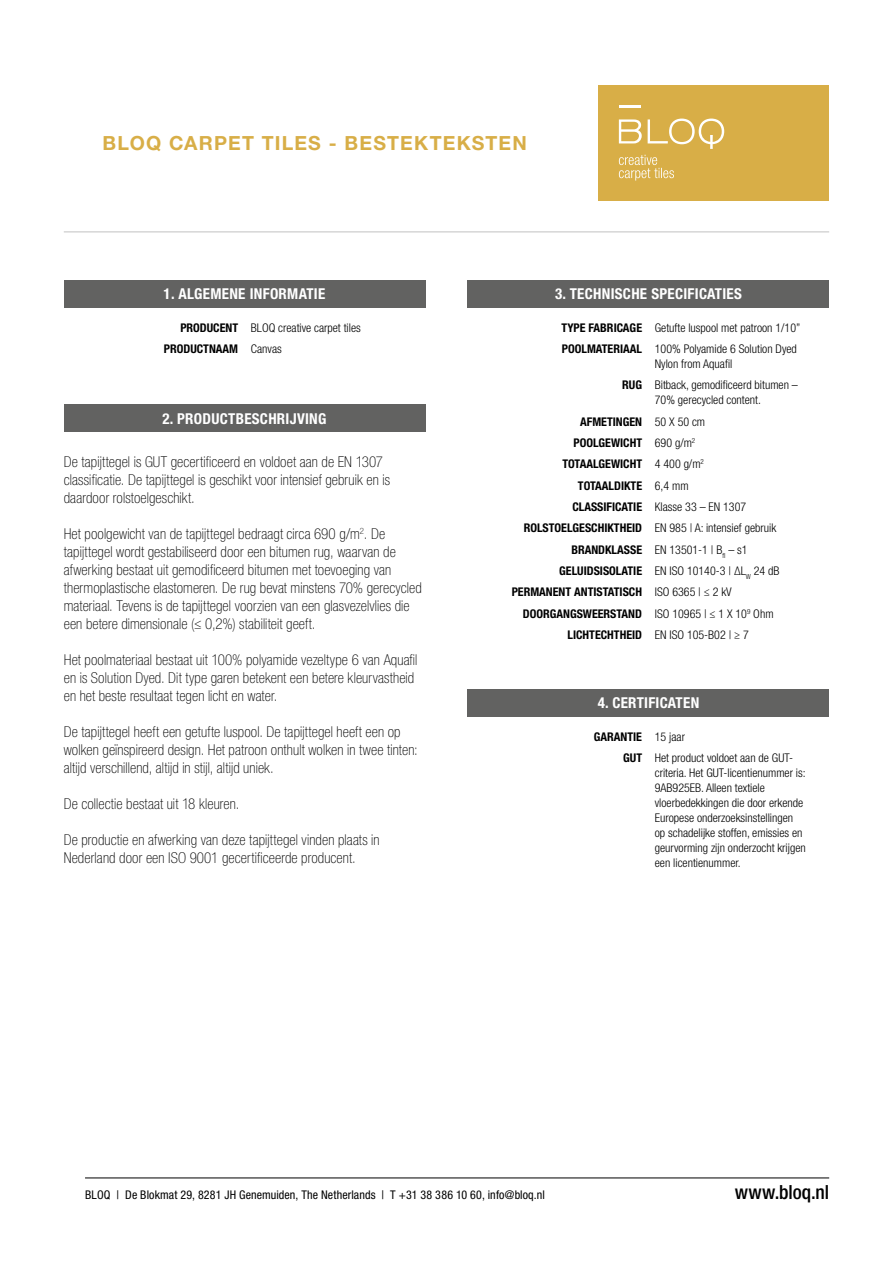
<style>
.page{position:relative;width:893px;height:1263px;background:#fff}
.page>*{position:absolute;margin:0;border:0;box-sizing:border-box;transform-origin:0 0}
.t1{font:700 19.5px "Helvetica Neue LT Std";letter-spacing:.065em;color:#d8ae47}
.t2{font:500 condensed 19.5px "Helvetica Neue LT Std";color:#000}
.t3{font:100 condensed 15px/18px "Helvetica Neue LT Std";letter-spacing:.01em;color:#000}
.t4{font:700 condensed 15px "Helvetica Neue LT Std";letter-spacing:.02em;color:#fff}
.t5{font:300 condensed 12px/15px "Helvetica Neue LT Std";color:#000}
.t6{font:700 condensed 12px "Helvetica Neue LT Std";color:#000}
.t7{font:condensed 12px "Helvetica Neue LT Std";letter-spacing:.01em;color:#000}
.s1{font-weight:700}
.s2{font-weight:300}
</style>
<div class="page">
<hr style="left:64px;top:231px;width:765px;height:1px;background:#000">
<div style="left:598px;top:85px;width:231px;height:115px;background:#d8ae47"></div>
<hr style="left:619px;top:105px;width:22px;height:2px;background:#fff">
<svg style="left:619px;top:119px;width:105px;height:30px"></svg>
<svg style="left:619px;top:155px;width:55px;height:26px"></svg>
<hr style="left:85px;top:1177px;width:744px;height:1px;background:#000">
<div style="left:64px;top:280px;width:361px;height:28px;background:#626261"></div>
<div style="left:468px;top:689px;width:361px;height:28px;background:#626261"></div>
<div style="left:64px;top:404px;width:361px;height:28px;background:#626261"></div>
<div style="left:468px;top:280px;width:361px;height:28px;background:#626261"></div>
<h1 class="t1" style="left:102px;top:131px;width:426px">BLOQ CARPET TILES - BESTEKTEKSTEN</h1>
<p class="t4" style="left:164px;top:285px;width:163px">1. ALGEMENE INFORMATIE</p>
<p class="t5" style="left:164px;top:317px;width:198px;line-height:21.3px;text-indent:16px"><span class="s1">PRODUCENT</span> BLOQ creative carpet tiles<br><span class="s1">PRODUCTNAAM</span> Canvas</p>
<p class="t4" style="left:162px;top:409px;width:166px">2. PRODUCTBESCHRIJVING</p>
<p class="t3" style="left:64px;top:453px;width:328px">De tapijttegel is GUT gecertificeerd en voldoet aan de EN 1307 classificatie. De tapijttegel is geschikt voor intensief gebruik en is daardoor rolstoelgeschikt.</p>
<p class="t3" style="left:64px;top:525px;width:359px">Het poolgewicht van de tapijttegel bedraagt circa 690 g/m<sup>2</sup>. De tapijttegel wordt gestabiliseerd door een bitumen rug, waarvan de afwerking bestaat uit gemodificeerd bitumen met toevoeging van thermoplastische elastomeren. De rug bevat minstens 70% gerecycled materiaal. Tevens is de tapijttegel voorzien van een glasvezelvlies die een betere dimensionale (≤ 0,2%) stabiliteit geeft.</p>
<p class="t3" style="left:64px;top:651px;width:355px">Het poolmateriaal bestaat uit 100% polyamide vezeltype 6 van Aquafil en is Solution Dyed. Dit type garen betekent een betere kleurvastheid en het beste resultaat tegen licht en water.</p>
<p class="t3" style="left:64px;top:723px;width:355px">De tapijttegel heeft een getufte luspool. De tapijttegel heeft een op wolken geïnspireerd design. Het patroon onthult wolken in twee tinten: altijd verschillend, altijd in stijl, altijd uniek.</p>
<p class="t3" style="left:64px;top:795px;width:177px">De collectie bestaat uit 18 kleuren.</p>
<p class="t3" style="left:64px;top:831px;width:317px">De productie en afwerking van deze tapijttegel vinden plaats in<br>Nederland door een ISO 9001 gecertificeerde producent.</p>
<p class="t4" style="left:555px;top:285px;width:188px">3. TECHNISCHE SPECIFICATIES</p>
<p class="t5" style="left:562px;top:317px;width:240px;line-height:21.3px"><span class="s1">TYPE FABRICAGE</span> Getufte luspool met patroon 1/10”<br><span class="s1">POOLMATERIAAL</span> 100% Polyamide 6 Solution Dyed</p>
<p class="t5" style="left:622px;top:353px;width:177px;line-height:21.3px;text-indent:33px">Nylon from Aquafil<br><span class="s1">RUG</span> Bitback, gemodificeerd bitumen –</p>
<p class="t5" style="left:655px;top:393px;width:108px">70% gerecycled content.</p>
<p class="t6" style="left:580px;top:414px;width:127px">AFMETINGEN <span class="s2">50 X 50 cm</span></p>
<p class="t6" style="left:573px;top:435px;width:123px">POOLGEWICHT <span class="s2">690 g/m</span><sup>2</sup></p>
<p class="t6" style="left:562px;top:457px;width:143px">TOTAALGEWICHT <span class="s2">4 400 g/m</span><sup>2</sup></p>
<p class="t6" style="left:578px;top:478px;width:112px">TOTAALDIKTE <span class="s2">6,4 mm</span></p>
<p class="t5" style="left:572px;top:499px;width:175px"><span class="s1">CLASSIFICATIE</span> Klasse 33 – EN 1307</p>
<p class="t5" style="left:524px;top:520px;width:254px"><span class="s1">ROLSTOELGESCHIKTHEID</span> EN 985 | A: intensief gebruik</p>
<p class="t5" style="left:571px;top:542px;width:178px"><span class="s1">BRANDKLASSE</span> EN 13501-1 | B<sub>fl</sub> – s1</p>
<p class="t5" style="left:559px;top:563px;width:222px"><span class="s1">GELUIDSISOLATIE</span> EN ISO 10140-3 | ΔL<sub>W</sub> 24 dB</p>
<p class="t6" style="left:512px;top:585px;width:222px">PERMANENT ANTISTATISCH <span class="s2">ISO 6365 | ≤ 2 kV</span></p>
<p class="t6" style="left:523px;top:606px;width:252px">DOORGANGSWEERSTAND <span class="s2">ISO 10965 | ≤ 1 X 10</span><sup>9</sup> <span class="s2">Ohm</span></p>
<p class="t5" style="left:567px;top:627px;width:183px"><span class="s1">LICHTECHTHEID</span> EN ISO 105-B02 | ≥ 7</p>
<p class="t4" style="left:598px;top:694px;width:103px">4. CERTIFICATEN</p>
<p class="t5" style="left:623px;top:726px;width:171px;line-height:21.3px;text-indent:-29px"><span class="s1">GARANTIE</span> 15 jaar<br><span class="s1">GUT</span> Het product voldoet aan de GUT-</p>
<p class="t5" style="left:655px;top:765px;width:152px">criteria. Het GUT-licentienummer is:<br>9AB925EB. Alleen textiele vloerbedekkingen die door erkende Europese onderzoeksinstellingen op schadelijke stoffen, emissies en geurvorming zijn onderzocht krijgen een licentienummer.</p>
<p class="t7" style="left:85px;top:1188px;width:461px">BLOQ | De Blokmat 29, 8281 JH Genemuiden, The Netherlands | T +31 38 386 10 60, info@bloq.nl</p>
<h1 class="t2" style="left:735px;top:1181px;width:96px">www.bloq.nl</h1>
</div>
